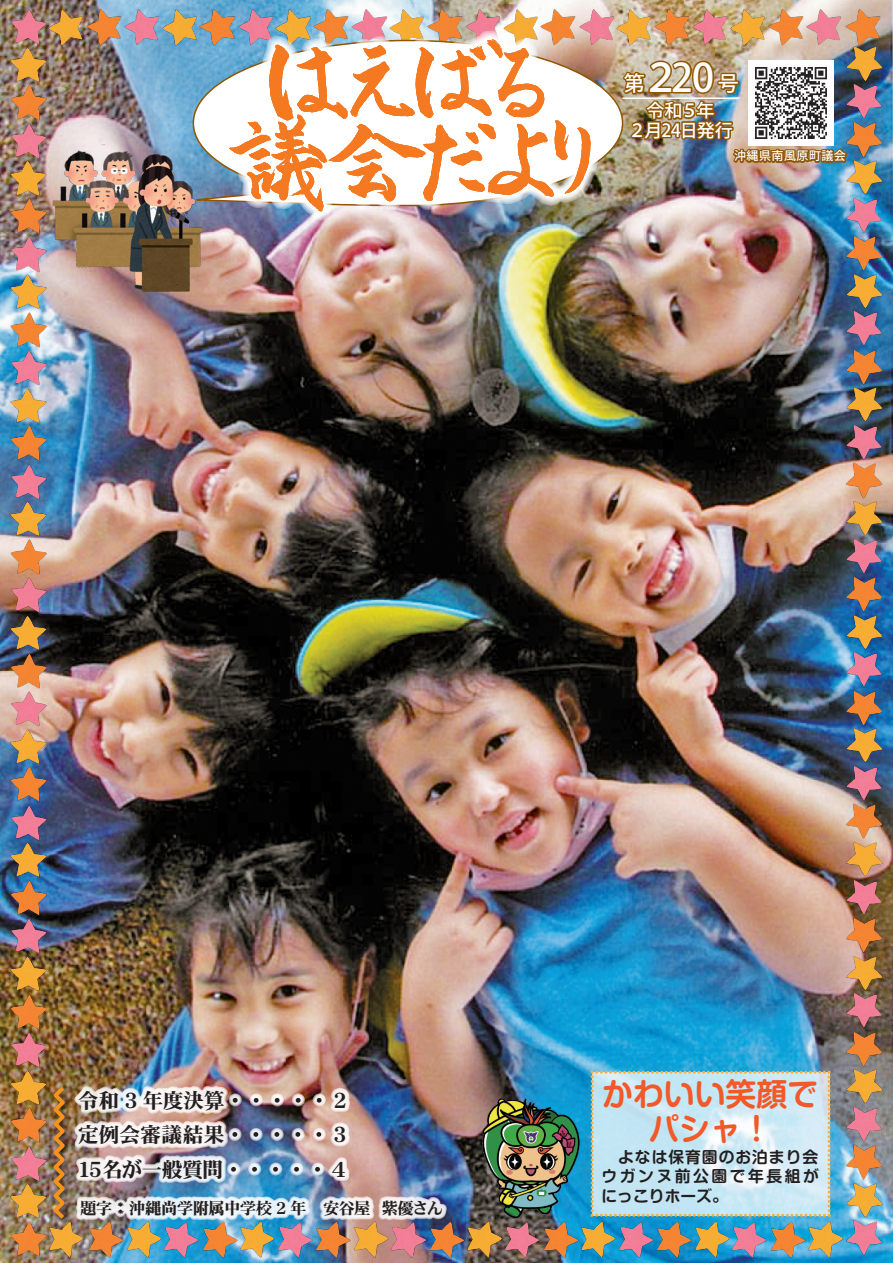
<style>
.page{position:relative;width:893px;height:1263px;background:#fff}
.page>*{position:absolute;margin:0;border:0;box-sizing:border-box;transform-origin:0 0}
.t1{font:500 39px "Koz Go Pr 6 N";color:#fff}
.t2{font:700 31.5px/35.1px "Shin M Go Pro De";color:#f15929;text-align:center}
.t3{font:21px/34.5px "DFPHS Mincho CID W9";letter-spacing:-.025em;color:#231f20;text-align:justify}
.t4{font:500 18px/19.5px "Koz Go Pr 6 N";letter-spacing:-.06em;color:#fff;text-align:center}
.t5{font:16.5px "DFPHS Mincho CID W9";letter-spacing:-.045em;color:#231f20}
.t6{font:700 15.75px/19.5px "Shin M Go Pro De";letter-spacing:.06em;color:#231f20;text-align:justify}
.t7{font:500 12px "Koz Go Pr 6 N";letter-spacing:.04em;color:#fff}
.s1{font-size:21px}
</style>
<div class="page">
<img style="left:0;top:0;width:893px;height:1263px">
<img style="left:9px;top:9px;width:38px;height:73px">
<img style="left:9px;top:84px;width:38px;height:36px">
<img style="left:9px;top:160px;width:38px;height:74px">
<img style="left:9px;top:122px;width:38px;height:36px">
<img style="left:9px;top:274px;width:38px;height:73px">
<img style="left:9px;top:236px;width:38px;height:36px">
<img style="left:9px;top:350px;width:38px;height:73px">
<img style="left:9px;top:425px;width:38px;height:36px">
<img style="left:9px;top:501px;width:38px;height:73px">
<img style="left:9px;top:463px;width:38px;height:36px">
<img style="left:9px;top:577px;width:38px;height:111px">
<img style="left:9px;top:690px;width:38px;height:74px">
<img style="left:9px;top:766px;width:38px;height:36px">
<img style="left:9px;top:842px;width:38px;height:73px">
<img style="left:9px;top:804px;width:38px;height:36px">
<img style="left:9px;top:918px;width:38px;height:73px">
<img style="left:9px;top:993px;width:38px;height:36px">
<img style="left:9px;top:1069px;width:38px;height:74px">
<img style="left:9px;top:1031px;width:38px;height:36px">
<img style="left:9px;top:1183px;width:38px;height:73px">
<img style="left:9px;top:1145px;width:38px;height:36px">
<img style="left:48px;top:8px;width:73px;height:38px">
<img style="left:124px;top:8px;width:73px;height:38px">
<img style="left:199px;top:8px;width:36px;height:31px">
<img style="left:275px;top:8px;width:36px;height:23px">
<img style="left:237px;top:8px;width:36px;height:23px">
<img style="left:313px;top:8px;width:36px;height:23px">
<img style="left:389px;top:8px;width:73px;height:23px">
<img style="left:351px;top:8px;width:36px;height:23px">
<img style="left:465px;top:8px;width:73px;height:23px">
<img style="left:540px;top:8px;width:36px;height:23px">
<img style="left:616px;top:8px;width:73px;height:31px">
<img style="left:578px;top:8px;width:36px;height:31px">
<img style="left:692px;top:8px;width:111px;height:8px">
<img style="left:844px;top:8px;width:36px;height:38px">
<img style="left:805px;top:8px;width:37px;height:8px">
<img style="left:846px;top:1145px;width:37px;height:73px">
<img style="left:846px;top:1220px;width:37px;height:36px">
<img style="left:846px;top:1069px;width:37px;height:73px">
<img style="left:846px;top:1031px;width:37px;height:36px">
<img style="left:846px;top:955px;width:37px;height:36px">
<img style="left:846px;top:993px;width:37px;height:36px">
<img style="left:846px;top:917px;width:37px;height:36px">
<img style="left:846px;top:804px;width:37px;height:73px">
<img style="left:846px;top:879px;width:37px;height:36px">
<img style="left:846px;top:728px;width:37px;height:73px">
<img style="left:846px;top:690px;width:37px;height:36px">
<img style="left:846px;top:576px;width:37px;height:74px">
<img style="left:846px;top:652px;width:37px;height:36px">
<img style="left:846px;top:463px;width:37px;height:111px">
<img style="left:846px;top:387px;width:37px;height:74px">
<img style="left:846px;top:349px;width:37px;height:36px">
<img style="left:846px;top:236px;width:37px;height:73px">
<img style="left:846px;top:311px;width:37px;height:36px">
<img style="left:846px;top:160px;width:37px;height:73px">
<img style="left:852px;top:122px;width:31px;height:36px">
<img style="left:852px;top:46px;width:31px;height:36px">
<img style="left:852px;top:84px;width:31px;height:36px">
<img style="left:808px;top:1221px;width:36px;height:38px">
<img style="left:770px;top:1221px;width:36px;height:38px">
<img style="left:657px;top:1221px;width:73px;height:38px">
<img style="left:732px;top:1221px;width:36px;height:38px">
<img style="left:581px;top:1221px;width:73px;height:38px">
<img style="left:543px;top:1222px;width:36px;height:37px">
<img style="left:467px;top:1221px;width:36px;height:38px">
<img style="left:505px;top:1222px;width:36px;height:37px">
<img style="left:429px;top:1221px;width:36px;height:38px">
<img style="left:316px;top:1225px;width:73px;height:34px">
<img style="left:391px;top:1225px;width:36px;height:34px">
<img style="left:240px;top:1225px;width:73px;height:34px">
<img style="left:202px;top:1225px;width:36px;height:34px">
<img style="left:88px;top:1225px;width:74px;height:34px">
<img style="left:48px;top:1225px;width:36px;height:34px">
<img style="left:164px;top:1225px;width:36px;height:34px">
<svg style="left:589px;top:1069px;width:243px;height:149px"></svg>
<img style="left:618px;top:16px;width:234px;height:163px">
<hr style="left:622px;top:97px;width:117px;height:2px;background:#fff">
<img style="left:748px;top:60px;width:85px;height:85px">
<img style="left:48px;top:1082px;width:27px;height:147px">
<img style="left:50px;top:1081px;width:401px;height:144px">
<img style="left:51px;top:144px;width:155px;height:154px">
<img style="left:481px;top:1097px;width:101px;height:125px">
<img style="left:192px;top:39px;width:432px;height:168px">
<img style="left:220px;top:31px;width:379px;height:189px">
<svg style="left:229px;top:39px;width:362px;height:172px"></svg>
<h1 class="t1" style="left:624px;top:56px;width:117px"><span class="s1">第</span>２20 <span class="s1">号</span></h1>
<p class="t4" style="left:628px;top:101px;width:106px">令和５年<br>２月24日発行</p>
<p class="t7" style="left:734px;top:149px;width:113px">沖縄県南風原町議会</p>
<p class="t3" style="left:78px;top:1082px;width:274px">令和 3 年度決算・・・・・２定例会審議結果・・・・・３<br>15名が一般質問・・・・・４</p>
<h2 class="t2" style="left:602px;top:1073px;width:218px">かわいい笑顔でパシャ！</h2>
<p class="t6" style="left:601px;top:1145px;width:219px">　よなは保育園のお泊まり会ウガンヌ前公園で年長組がにっこりホーズ。</p>
<p class="t5" style="left:80px;top:1199px;width:365px">題字：沖縄尚学附属中学校 2 年　安谷屋 紫優さん</p>
</div>
